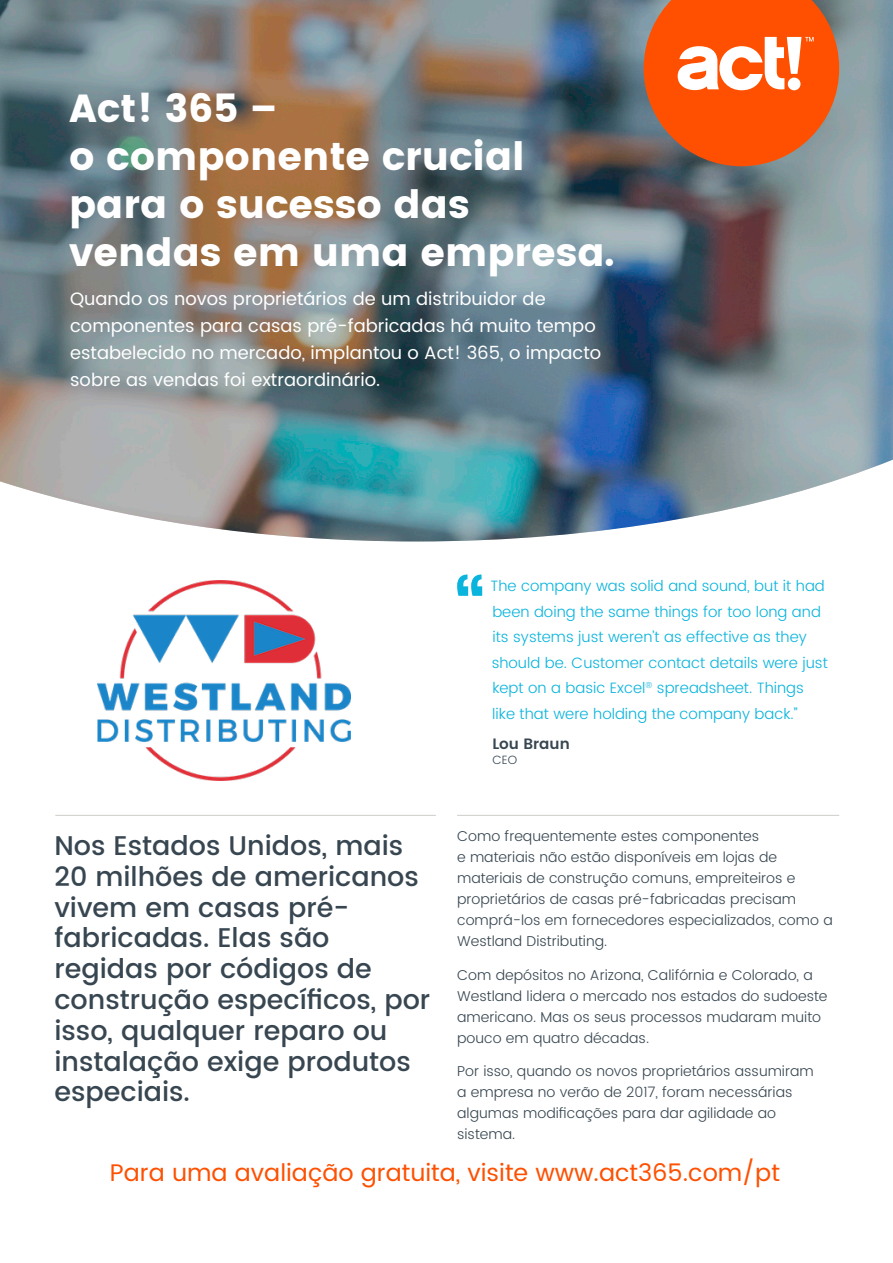
<style>
.page{position:relative;width:893px;height:1263px;background:#fff}
.page>*{position:absolute;margin:0;border:0;box-sizing:border-box;transform-origin:0 0}
.t1{font:39px/48px "Poppins";color:#fff}
.B1{font:500 27px/30.8px "Poppins";color:#374650}
.CONTACT{font:24px "Poppins";color:#fe5000}
.t2{font:18px/27px "Poppins";color:#fff}
.Name___Job_Title{font:300 15px/25.5px "Poppins";color:#0ab4dc}
.Name___Job_Title-2{font:600 15px "Poppins";color:#374650}
.B1-2{font:300 14.25px/21px "Poppins";color:#374650}
.Name___Job_Title-3{font:300 12px "Poppins";color:#374650}
</style>
<div class="page">
<img style="left:0;top:0;width:893px;height:541px">
<svg style="left:644px;top:0;width:195px;height:166px;background:#e86b32"></svg>
<hr style="left:55px;top:815px;width:381px;height:1px;background:#cdcdc8">
<hr style="left:457px;top:815px;width:382px;height:1px;background:#cdcdc8">
<svg style="left:457px;top:574px;width:25px;height:22px"></svg>
<img style="left:98px;top:581px;width:252px;height:199px">
<h1 class="t1" style="left:69px;top:84px;width:547px">Act! 365 –<br>o componente crucial para o sucesso das vendas em uma empresa.</h1>
<h3 class="t2" style="left:70px;top:286px;width:533px">Quando os novos proprietários de um distribuidor de componentes para casas pré-fabricadas há muito tempo estabelecido no mercado, implantou o Act! 365, o impacto sobre as vendas foi extraordinário.</h3>
<p class="B1" style="left:54px;top:831px;width:377px">Nos Estados Unidos, mais<br>20 milhões de americanos vivem em casas pré&shy;fabricadas. Elas são regidas por códigos de construção específicos, por isso, qualquer reparo ou instalação exige produtos especiais.</p>
<p class="Name___Job_Title" style="left:490px;top:574px;width:339px">The company was solid and sound, but it had been doing the same things for too long and its systems just weren’t as effective as they should be. Customer contact details were just kept on a basic Excel<sup>®</sup> spreadsheet. Things like that were holding the company back.”</p>
<p class="Name___Job_Title-2" style="left:492px;top:732px;width:79px">Lou Braun</p>
<p class="Name___Job_Title-3" style="left:493px;top:751px;width:26px">CEO</p>
<p class="B1-2" style="left:457px;top:826px;width:377px">Como frequentemente estes componentes<br>e materiais não estão disponíveis em lojas de materiais de construção comuns, empreiteiros e proprietários de casas pré-fabricadas precisam comprá-los em fornecedores especializados, como a Westland Distributing.</p>
<p class="B1-2" style="left:457px;top:965px;width:372px">Com depósitos no Arizona, Califórnia e Colorado, a Westland lidera o mercado nos estados do sudoeste americano. Mas os seus processos mudaram muito pouco em quatro décadas.</p>
<p class="B1-2" style="left:457px;top:1061px;width:358px">Por isso, quando os novos proprietários assumiram a empresa no verão de 2017, foram necessárias algumas modificações para dar agilidade ao sistema.</p>
<p class="CONTACT" style="left:110px;top:1155px;width:671px">Para uma avaliação gratuita, visite www.act365.com/pt</p>
</div>
